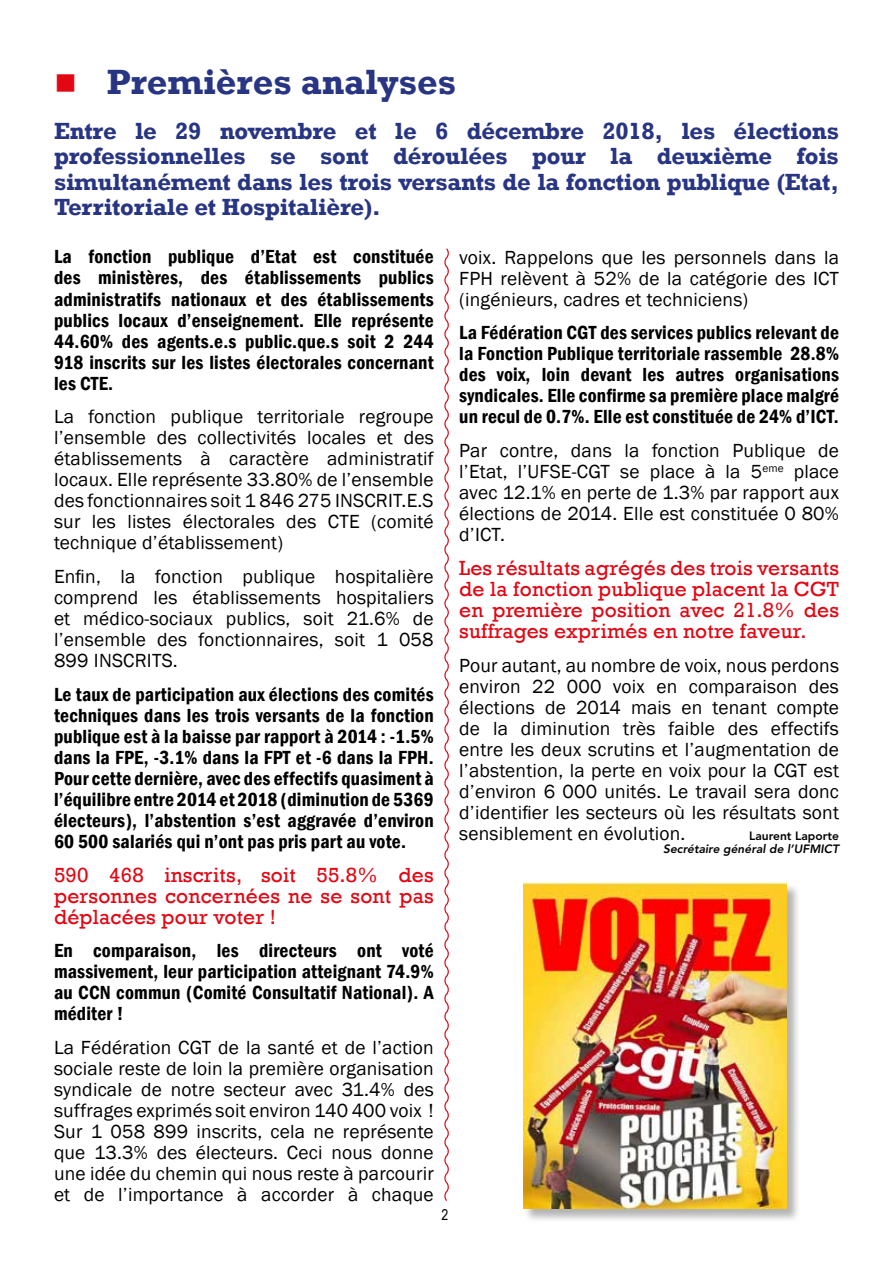
<style>
.page{position:relative;width:893px;height:1263px;background:#fff}
.page>*{position:absolute;margin:0;border:0;box-sizing:border-box;transform-origin:0 0}
.t1{font:700 36px "Rockwell";color:#283583}
.t2{font:700 24px/25.5px "Rockwell";letter-spacing:-.01em;color:#283583;text-align:justify}
.t3{font:21px/21px "Rockwell";letter-spacing:.01em;color:#e30613;text-align:justify}
.t4{font:19.5px/21px "Franklin Gothic";letter-spacing:.01em;color:#000;text-align:justify}
.t5{font:600 condensed 19.5px/21px "Franklin Gothic";letter-spacing:.01em;color:#000;text-align:justify}
.t6{font:15px "Arial Narrow";color:#000}
.t7{font:italic 800 12px "Avenir LT Std";color:#000}
.t8{font:800 12px "Avenir LT Std";color:#000}
.s1{color:#e30613}
</style>
<div class="page">
<div style="left:523px;top:883px;width:277px;height:340px;background:#000;opacity:.3"></div>
<img style="left:523px;top:882px;width:263px;height:326px">
<svg style="left:444px;top:248px;width:5px;height:953px"></svg>
<h1 class="t1" style="left:54px;top:60px;width:403px"><span class="s1">■</span> Premières analyses</h1>
<p class="t2" style="left:54px;top:118px;width:786px">Entre le 29 novembre et le 6 décembre 2018, les élections professionnelles se sont déroulées pour la deuxième fois simultanément dans les trois versants de la fonction publique (Etat, Territoriale et Hospitalière).</p>
<p class="t5" style="left:54px;top:246px;width:381px">La fonction publique d’Etat est constituée des ministères, des établissements publics administratifs nationaux et des établissements publics locaux d’enseignement. Elle représente 44.60% des agents.e.s public.que.s soit 2 244<br>918 inscrits sur les listes électorales concernant les CTE.</p>
<p class="t4" style="left:54px;top:407px;width:381px">La fonction publique territoriale regroupe l’ensemble des collectivités locales et des établissements à caractère administratif locaux. Elle représente 33.80% de l’ensemble des fonctionnaires soit 1 846 275 INSCRIT.E.S sur les listes électorales des CTE (comité technique d’établissement)</p>
<p class="t4" style="left:54px;top:566px;width:381px">Enfin, la fonction publique hospitalière comprend les établissements hospitaliers et médico-sociaux publics, soit 21.6% de l’ensemble des fonctionnaires, soit 1 058<br>899 INSCRITS.</p>
<p class="t5" style="left:54px;top:683px;width:381px">Le taux de participation aux élections des comités techniques dans les trois versants de la fonction publique est à la baisse par rapport à 2014 : -1.5% dans la FPE, -3.1% dans la FPT et -6 dans la FPH.<br>Pour cette dernière, avec des effectifs quasiment à l’équilibre entre 2014 et 2018 (diminution de 5369 électeurs), l’abstention s’est aggravée d’environ 60 500 salariés qui n’ont pas pris part au vote.</p>
<p class="t3" style="left:54px;top:864px;width:381px">590 468 inscrits, soit 55.8% des personnes concernées ne se sont pas déplacées pour voter !</p>
<p class="t5" style="left:54px;top:940px;width:381px">En comparaison, les directeurs ont voté massivement, leur participation atteignant 74.9% au CCN commun (Comité Consultatif National). A méditer !</p>
<p class="t4" style="left:54px;top:1037px;width:381px">La Fédération CGT de la santé et de l’action sociale reste de loin la première organisation syndicale de notre secteur avec 31.4% des suffrages exprimés soit environ 140 400 voix !<br>Sur 1 058 899 inscrits, cela ne représente que 13.3% des électeurs. Ceci nous donne une idée du chemin qui nous reste à parcourir et de l’importance à accorder à chaque</p>
<p class="t6" style="left:442px;top:1203px;width:8px">2</p>
<p class="t4" style="left:459px;top:247px;width:381px">voix. Rappelons que les personnels dans la FPH relèvent à 52% de la catégorie des ICT (ingénieurs, cadres et techniciens)</p>
<p class="t5" style="left:459px;top:322px;width:381px">La Fédération CGT des services publics relevant de la Fonction Publique territoriale rassemble 28.8% des voix, loin devant les autres organisations syndicales. Elle confirme sa première place malgré un recul de 0.7%. Elle est constituée de 24% d’ICT.</p>
<p class="t4" style="left:459px;top:440px;width:381px">Par contre, dans la fonction Publique de l’Etat, l’UFSE-CGT se place à la 5<sup>eme</sup> place avec 12.1% en perte de 1.3% par rapport aux élections de 2014. Elle est constituée 0 80% d’ICT.</p>
<p class="t3" style="left:459px;top:558px;width:381px">Les résultats agrégés des trois versants de la fonction publique placent la CGT en première position avec 21.8% des suffrages exprimés en notre faveur.</p>
<p class="t4" style="left:459px;top:655px;width:381px">Pour autant, au nombre de voix, nous perdons environ 22 000 voix en comparaison des élections de 2014 mais en tenant compte de la diminution très faible des effectifs entre les deux scrutins et l’augmentation de l’abstention, la perte en voix pour la CGT est d’environ 6 000 unités. Le travail sera donc d’identifier les secteurs où les résultats sont sensiblement en évolution.</p>
<p class="t8" style="left:749px;top:828px;width:91px">Laurent Laporte</p>
<p class="t7" style="left:663px;top:842px;width:177px">Secrétaire général de l’UFMICT</p>
</div>
